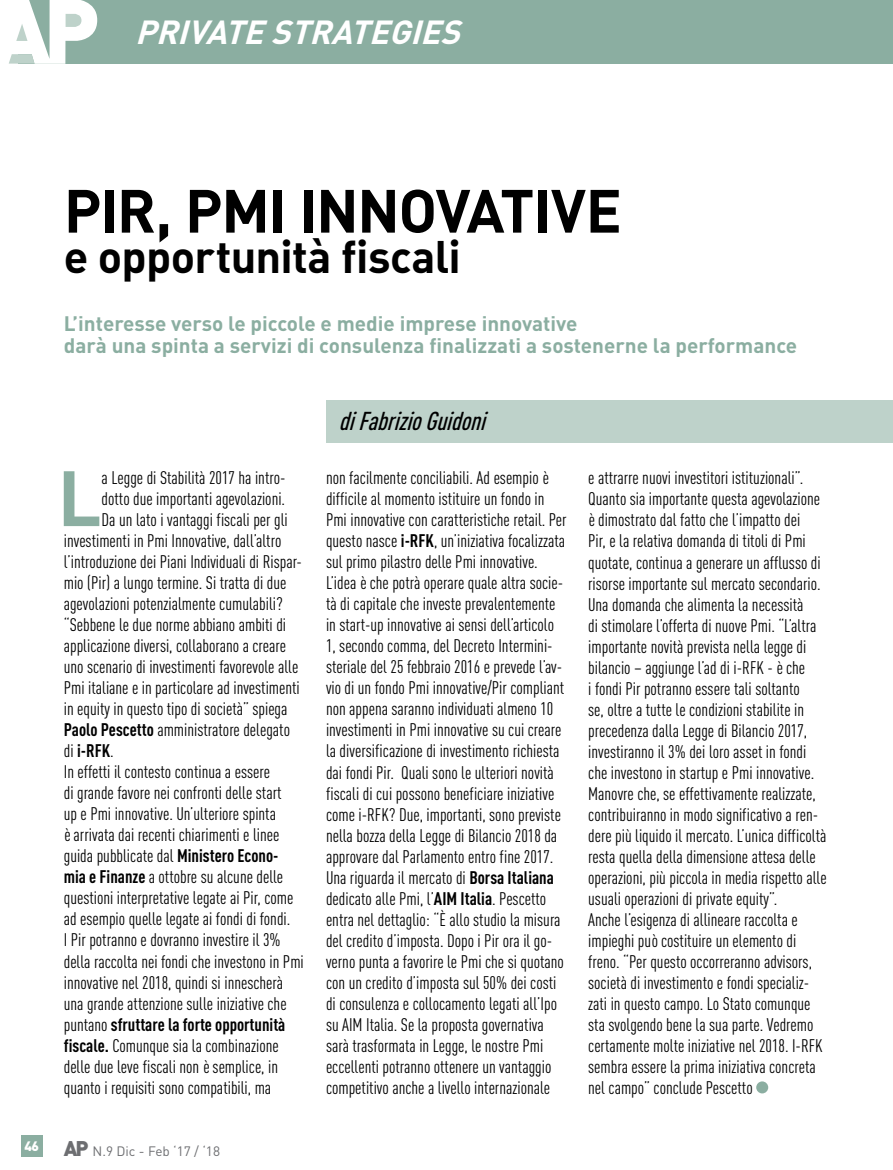
<style>
.page{position:relative;width:893px;height:1170px;background:#fff}
.page>*{position:absolute;margin:0;border:0;box-sizing:border-box;transform-origin:0 0}
.t1{font:700 76.95px "DIN";color:#8baea1}
.t2{font:60px "DIN Bold Alternate";letter-spacing:-.025em;color:#000}
.t3{font:45px "DIN Bold Alternate";letter-spacing:-.015em;color:#000}
.t4{font:italic 700 33px "DIN";color:#fff}
.t5{font:italic 25.5px "DIN Cond Medium Alternate";color:#000}
.t6{font:700 20.7px/22.5px "DIN";color:#8baea1}
.t7{font:18px/21px "DIN Cond";color:#000}
.t8{font:700 18px "DIN Cond";color:#000}
.t9{font:13.5px "DIN";color:#6d6e71}
.s1{font-weight:700}
.s2{font-weight:400}
.s3{font-weight:900;font-size:21px}
</style>
<div class="page">
<div style="left:19px;top:0;width:874px;height:64px;background:#8baea1"></div>
<svg style="left:9px;top:0;width:88px;height:64px"></svg>
<div style="left:21px;top:1135px;width:21px;height:21px;background:#8baea1"></div>
<div style="left:756px;top:1081px;width:12px;height:12px;background:#8baea1;border-radius:50%"></div>
<div style="left:326px;top:400px;width:567px;height:42px;background:#bed2ca"></div>
<h3 class="t4" style="left:135px;top:10px;width:337px">pRIVATESTRATEGIES</h3>
<h2 class="t2" style="left:64px;top:172px;width:560px">PIR, PMI i nnovative</h2>
<h3 class="t3" style="left:64px;top:227px;width:399px">e opportunità fiscali</h3>
<p class="t6" style="left:64px;top:311px;width:735px">L’interesse verso le piccole e medie imprese innovative<br>darà una spinta a servizi di consulenza finalizzati a sostenerne la performance</p>
<h1 class="t1" style="left:57px;top:448px;width:46px">L</h1>
<p class="t7" style="left:102px;top:467px;width:185px">a Legge di Stabilità 2017 ha intro-</p>
<p class="t7" style="left:102px;top:488px;width:185px">dotto due importanti agevolazioni.</p>
<p class="t7" style="left:102px;top:509px;width:188px">Da un lato i vantaggi fiscali per gli</p>
<p class="t7" style="left:64px;top:530px;width:219px">investimenti in Pmi Innovative, dall’altro</p>
<p class="t7" style="left:64px;top:551px;width:240px">l’introduzione dei Piani Individuali di Rispar-</p>
<p class="t7" style="left:64px;top:572px;width:224px">mio (Pir) a lungo termine. Si tratta di due</p>
<p class="t7" style="left:64px;top:593px;width:221px">agevolazioni potenzialmente cumulabili?</p>
<p class="t7" style="left:64px;top:614px;width:224px">“Sebbene le due norme abbiano ambiti di</p>
<p class="t7" style="left:64px;top:635px;width:224px">applicazione diversi, collaborano a creare</p>
<p class="t7" style="left:64px;top:656px;width:236px">uno scenario di investimenti favorevole alle</p>
<p class="t7" style="left:64px;top:677px;width:238px">Pmi italiane e in particolare ad investimenti</p>
<p class="t7" style="left:64px;top:698px;width:225px">in equity in questo tipo di società” spiega</p>
<p class="t7" style="left:64px;top:719px;width:228px"><span class="s1">Paolo Pescetto</span> amministratore delegato</p>
<p class="t8" style="left:64px;top:739px;width:52px"><span class="s2">di</span> i-RFK<span class="s2">.</span></p>
<p class="t7" style="left:64px;top:761px;width:208px">In effetti il contesto continua a essere</p>
<p class="t7" style="left:64px;top:782px;width:219px">di grande favore nei confronti delle start</p>
<p class="t7" style="left:64px;top:803px;width:214px">up e Pmi innovative. Un’ulteriore spinta</p>
<p class="t7" style="left:64px;top:824px;width:217px">è arrivata dai recenti chiarimenti e linee</p>
<p class="t7" style="left:64px;top:845px;width:216px">guida pubblicate dal <span class="s1">Ministero Econo-</span></p>
<p class="t7" style="left:64px;top:866px;width:221px"><span class="s1">mia e Finanze</span> a ottobre su alcune delle</p>
<p class="t7" style="left:64px;top:887px;width:231px">questioni interpretative legate ai Pir, come</p>
<p class="t7" style="left:64px;top:908px;width:228px">ad esempio quelle legate ai fondi di fondi.</p>
<p class="t7" style="left:64px;top:929px;width:218px">I Pir potranno e dovranno investire il 3%</p>
<p class="t7" style="left:64px;top:950px;width:242px">della raccolta nei fondi che investono in Pmi</p>
<p class="t7" style="left:64px;top:971px;width:221px">innovative nel 2018, quindi si innescherà</p>
<p class="t7" style="left:64px;top:992px;width:224px">una grande attenzione sulle iniziative che</p>
<p class="t8" style="left:64px;top:1013px;width:223px"><span class="s2">puntano</span> sfruttare la forte opportunità</p>
<p class="t7" style="left:64px;top:1034px;width:216px"><span class="s1">fiscale.</span> Comunque sia la combinazione</p>
<p class="t7" style="left:64px;top:1055px;width:216px">delle due leve fiscali non è semplice, in</p>
<p class="t7" style="left:64px;top:1076px;width:209px">quanto i requisiti sono compatibili, ma</p>
<p class="t9" style="left:25px;top:1142px;width:197px"><sup>46</sup> <span class="s3">AP</span> N.9 Dic - Feb ‘17 / ‘18</p>
<h3 class="t5" style="left:339px;top:406px;width:155px">diFabrizioGuidoni</h3>
<p class="t7" style="left:326px;top:467px;width:242px">non facilmente conciliabili. Ad esempio è difficile al momento istituire un fondo in Pmi innovative con caratteristiche retail. Per questo nasce <span class="s1">i-RFK</span>, un’iniziativa focalizzata sul primo pilastro delle Pmi innovative.<br>L’idea è che potrà operare quale altra socie&shy;tà di capitale che investe prevalentemente in start-up innovative ai sensi dell’articolo 1, secondo comma, del Decreto Intermini&shy;steriale del 25 febbraio 2016 e prevede l’av&shy;vio di un fondo Pmi innovative/Pir compliant non appena saranno individuati almeno 10 investimenti in Pmi innovative su cui creare la diversificazione di investimento richiesta dai fondi Pir. Quali sono le ulteriori novità fiscali di cui possono beneficiare iniziative come i-RFK? Due, importanti, sono previste nella bozza della Legge di Bilancio 2018 da approvare dal Parlamento entro fine 2017.<br>Una riguarda il mercato di <span class="s1">Borsa Italiana </span>dedicato alle Pmi, l’<span class="s1">AIM Italia</span>. Pescetto entra nel dettaglio: “È allo studio la misura del credito d’imposta. Dopo i Pir ora il go&shy;verno punta a favorire le Pmi che si quotano con un credito d’imposta sul 50% dei costi di consulenza e collocamento legati all’Ipo su AIM Italia. Se la proposta governativa sarà trasformata in Legge, le nostre Pmi eccellenti potranno ottenere un vantaggio competitivo anche a livello internazionale</p>
<p class="t7" style="left:588px;top:467px;width:240px">e attrarre nuovi investitori istituzionali”.<br>Quanto sia importante questa agevolazione è dimostrato dal fatto che l’impatto dei<br>Pir, e la relativa domanda di titoli di Pmi quotate, continua a generare un afflusso di risorse importante sul mercato secondario.<br>Una domanda che alimenta la necessità<br>di stimolare l’offerta di nuove Pmi. “L’altra importante novità prevista nella legge di bilancio – aggiunge l’ad di i-RFK - è che<br>i fondi Pir potranno essere tali soltanto<br>se, oltre a tutte le condizioni stabilite in precedenza dalla Legge di Bilancio 2017, investiranno il 3% dei loro asset in fondi che investono in startup e Pmi innovative.<br>Manovre che, se effettivamente realizzate, contribuiranno in modo significativo a ren&shy;dere più liquido il mercato. L’unica difficoltà resta quella della dimensione attesa delle operazioni, più piccola in media rispetto alle usuali operazioni di private equity”.<br>Anche l’esigenza di allineare raccolta e impieghi può costituire un elemento di freno. “Per questo occorreranno advisors, società di investimento e fondi specializ&shy;zati in questo campo. Lo Stato comunque sta svolgendo bene la sua parte. Vedremo certamente molte iniziative nel 2018. I-RFK sembra essere la prima iniziativa concreta nel campo” conclude Pescetto</p>
</div>
